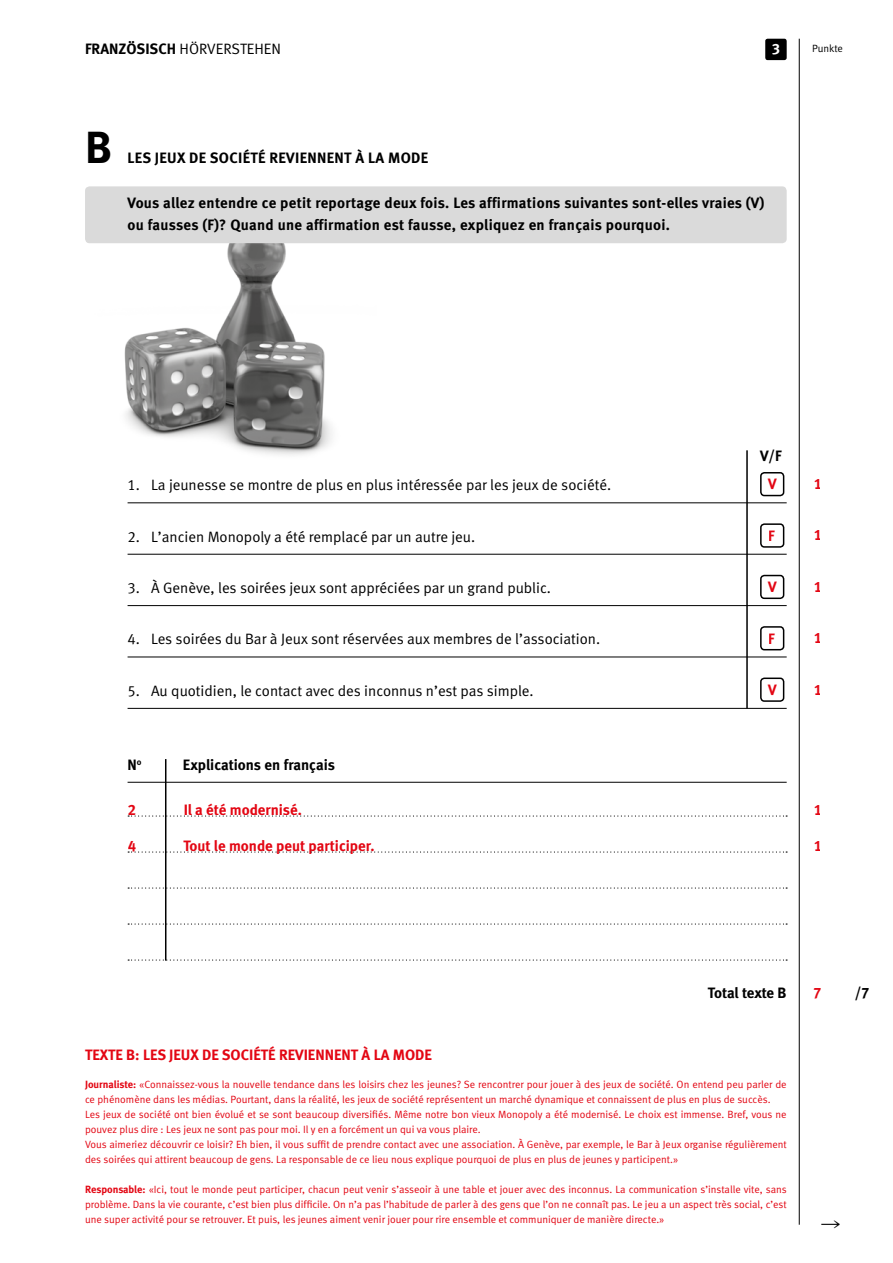
<style>
.page{position:relative;width:893px;height:1263px;background:#fff}
.page>*{position:absolute;margin:0;border:0;box-sizing:border-box;transform-origin:0 0}
.Titel_01_ohne_Linie{font:45px "Meta Bold LF";color:#000}
.t1{font:19.5px "European Pi Four";color:#000}
.Linien{font:15px "Meta Normal LF";color:#000}
.Titel_01_ohne_Linie-2{font:15px/22.5px "Meta Bold LF";letter-spacing:.02em;color:#000}
.t2{font:15px "Meta Bold LF";color:#e30613}
.Linien-2{font:15px "Meta Bold LF";color:#000}
.Text_mit_Linie_unten{font:15px "Meta Bold LF";letter-spacing:-.01em;color:#000}
.t3{font:15px "Meta Bold LF";color:#fff}
.t4{font:10.5px/15px "Meta Normal LF";color:#e30613}
.t5{font:10.5px "Meta Normal LF";letter-spacing:-.005em;color:#000}
.s1{font-family:"Meta Bold LF"}
</style>
<div class="page">
<div style="left:765px;top:39px;width:22px;height:21px;background:#000;border-radius:2px"></div>
<hr style="left:799px;top:39px;width:1px;height:1186px;background:#000">
<img style="left:124px;top:243px;width:208px;height:212px">
<div style="left:85px;top:186px;width:702px;height:57px;background:#dadada;border-radius:4px"></div>
<hr style="left:128px;top:503px;width:659px;height:1px;background:#000">
<hr style="left:128px;top:554px;width:659px;height:1px;background:#000">
<hr style="left:128px;top:605px;width:659px;height:1px;background:#000">
<hr style="left:128px;top:657px;width:659px;height:1px;background:#000">
<hr style="left:128px;top:708px;width:659px;height:1px;background:#000">
<hr style="left:128px;top:782px;width:659px;height:1px;background:#000">
<div style="left:760px;top:472px;width:24px;height:24px;border:2px solid #000;border-radius:4px"></div>
<div style="left:760px;top:523px;width:24px;height:25px;border:2px solid #000;border-radius:4px"></div>
<div style="left:760px;top:575px;width:24px;height:24px;border:2px solid #000;border-radius:4px"></div>
<div style="left:760px;top:626px;width:24px;height:24px;border:2px solid #000;border-radius:4px"></div>
<div style="left:760px;top:677px;width:24px;height:25px;border:2px solid #000;border-radius:4px"></div>
<svg style="left:128px;top:815px;width:659px;height:2px"></svg>
<svg style="left:128px;top:851px;width:659px;height:2px"></svg>
<svg style="left:128px;top:887px;width:659px;height:2px"></svg>
<svg style="left:128px;top:923px;width:659px;height:2px"></svg>
<svg style="left:128px;top:959px;width:659px;height:2px"></svg>
<hr style="left:746px;top:450px;width:2px;height:258px;background:#000">
<hr style="left:165px;top:759px;width:1px;height:202px;background:#000">
<p class="Linien" style="left:85px;top:41px;width:198px"><span class="s1">FRANZÖSISCH</span> HÖRVERSTEHEN</p>
<h3 class="t3" style="left:772px;top:40px;width:10px">3</h3>
<p class="t5" style="left:812px;top:43px;width:32px">Punkte</p>
<p class="Titel_01_ohne_Linie" style="left:85px;top:120px;width:28px">B</p>
<p class="Titel_01_ohne_Linie-2" style="left:128px;top:146px;width:302px">LES JEUX DE SOCIÉTÉ REVIENNENT À LA MODE</p>
<p class="Titel_01_ohne_Linie-2" style="left:128px;top:191px;width:638px">Vous allez entendre ce petit reportage deux fois. Les affirmations suivantes sont-elles vraies (V) ou fausses (F)? Quand une affirmation est fausse, expliquez en français pourquoi.</p>
<p class="Linien" style="left:128px;top:476px;width:485px">1. La jeunesse se montre de plus en plus intéressée par les jeux de société.</p>
<p class="Linien" style="left:128px;top:528px;width:349px">2. L’ancien Monopoly a été remplacé par un autre jeu.</p>
<p class="Linien" style="left:128px;top:579px;width:425px">3. À Genève, les soirées jeux sont appréciées par un grand public.</p>
<p class="Linien" style="left:128px;top:630px;width:474px">4. Les soirées du Bar à Jeux sont réservées aux membres de l’association.</p>
<p class="Linien" style="left:128px;top:682px;width:408px">5. Au quotidien, le contact avec des inconnus n’est pas simple.</p>
<p class="Linien-2" style="left:128px;top:755px;width:16px">N<sup>o</sup></p>
<p class="Linien-2" style="left:183px;top:755px;width:153px">Explications en français</p>
<h3 class="t2" style="left:128px;top:800px;width:10px">2</h3>
<h3 class="t2" style="left:128px;top:836px;width:10px">4</h3>
<h3 class="t2" style="left:183px;top:800px;width:120px">Il a été modernisé.</h3>
<h3 class="t2" style="left:183px;top:836px;width:193px">Tout le monde peut participer.</h3>
<p class="Titel_01_ohne_Linie-2" style="left:760px;top:445px;width:23px">V/F</p>
<h3 class="t2" style="left:768px;top:475px;width:10px">V</h3>
<h3 class="t2" style="left:813px;top:475px;width:10px">1</h3>
<h3 class="t2" style="left:769px;top:527px;width:8px">F</h3>
<h3 class="t2" style="left:813px;top:526px;width:10px">1</h3>
<h3 class="t2" style="left:768px;top:578px;width:10px">V</h3>
<h3 class="t2" style="left:813px;top:578px;width:10px">1</h3>
<h3 class="t2" style="left:769px;top:629px;width:8px">F</h3>
<h3 class="t2" style="left:813px;top:629px;width:10px">1</h3>
<h3 class="t2" style="left:768px;top:681px;width:10px">V</h3>
<h3 class="t2" style="left:813px;top:680px;width:10px">1</h3>
<h3 class="t2" style="left:813px;top:801px;width:10px">1</h3>
<h3 class="t2" style="left:813px;top:837px;width:10px">1</h3>
<p class="Text_mit_Linie_unten" style="left:708px;top:984px;width:80px">Total texte B</p>
<p class="Text_mit_Linie_unten" style="left:855px;top:984px;width:16px">/7</p>
<h3 class="t2" style="left:813px;top:984px;width:10px">7</h3>
<h3 class="t2" style="left:85px;top:1045px;width:348px">TEXTE B: LES JEUX DE SOCIÉTÉ REVIENNENT À LA MODE</h3>
<p class="t4" style="left:85px;top:1077px;width:703px"><span class="s1">Journaliste:</span> «Connaissez-vous la nouvelle tendance dans les loisirs chez les jeunes? Se rencontrer pour jouer à des jeux de société. On entend peu parler de ce phénomène dans les médias. Pourtant, dans la réalité, les jeux de société représentent un marché dynamique et connaissent de plus en plus de succès.<br>Les jeux de société ont bien évolué et se sont beaucoup diversifiés. Même notre bon vieux Monopoly a été modernisé. Le choix est immense. Bref, vous ne pouvez plus dire : Les jeux ne sont pas pour moi. Il y en a forcément un qui va vous plaire.<br>Vous aimeriez découvrir ce loisir? Eh bien, il vous suffit de prendre contact avec une association. À Genève, par exemple, le Bar à Jeux organise régulièrement des soirées qui attirent beaucoup de gens. La responsable de ce lieu nous explique pourquoi de plus en plus de jeunes y participent.»</p>
<p class="t4" style="left:85px;top:1182px;width:703px;text-align:justify"><span class="s1">Responsable:</span> «Ici, tout le monde peut participer, chacun peut venir s’asseoir à une table et jouer avec des inconnus. La communication s’installe vite, sans problème. Dans la vie courante, c’est bien plus difficile. On n’a pas l’habitude de parler à des gens que l’on ne connaît pas. Le jeu a un aspect très social, c’est une super activité pour se retrouver. Et puis, les jeunes aiment venir jouer pour rire ensemble et communiquer de manière directe.»</p>
<p class="t1" style="left:821px;top:1213px;width:21px">R</p>
</div>
